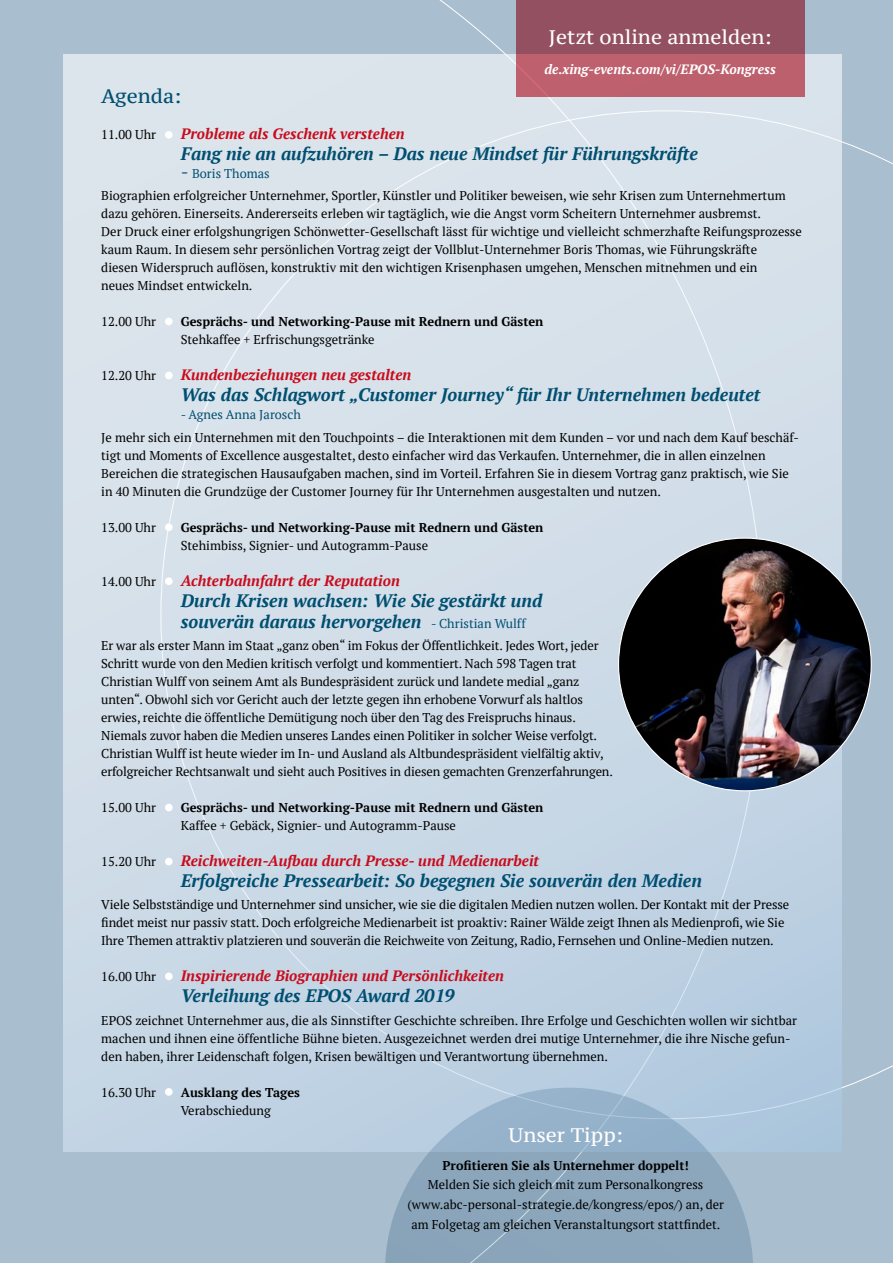
<style>
.page{position:relative;width:893px;height:1263px;background:#a9becf}
.page>*{position:absolute;margin:0;border:0;box-sizing:border-box;transform-origin:0 0}
.t1{font:19.5px "PT Serif Caption";color:#fff}
.t2{font:19.5px "PT Serif Caption";color:#004f71}
.t3{font:italic 700 18px/21px "PT Serif";color:#004f71}
.t4{font:italic 700 15px "PT Serif";color:#c90b1c}
.t5{font:italic 700 13.5px "PT Serif";color:#fff}
.t6{font:12.75px/18px "PT Serif";color:#000}
.t7{font:700 12.75px "PT Serif";color:#000}
.t8{font:12.75px "PT Serif";color:#004f71}
.s1{font-style:italic;font-size:18px;color:#004f71}
.s2{color:#004f71}
.s3{font-weight:400;font-style:normal;font-size:12.75px}
</style>
<div class="page">
<div style="left:64px;top:54px;width:778px;height:1098px;background:linear-gradient(to bottom,#e1e7ed,#bed1e3)"></div>
<img style="left:619px;top:538px;width:252px;height:253px;border-radius:126px">
<svg style="left:385px;top:1088px;width:368px;height:175px;background:#96b0c5"></svg>
<svg style="left:516px;top:0;width:288px;height:96px;background:#a55765"></svg>
<div style="left:165px;top:131px;width:8px;height:8px;background:#fff;border-radius:50%"></div>
<div style="left:165px;top:318px;width:8px;height:7px;background:#fff;border-radius:50%"></div>
<div style="left:165px;top:372px;width:8px;height:7px;background:#fff;border-radius:50%"></div>
<div style="left:165px;top:523px;width:8px;height:8px;background:#fff;border-radius:50%"></div>
<div style="left:165px;top:577px;width:8px;height:8px;background:#fff;border-radius:50%"></div>
<div style="left:165px;top:804px;width:8px;height:7px;background:#fff;border-radius:50%"></div>
<div style="left:165px;top:858px;width:8px;height:7px;background:#fff;border-radius:50%"></div>
<div style="left:165px;top:972px;width:8px;height:8px;background:#fff;border-radius:50%"></div>
<div style="left:165px;top:1088px;width:8px;height:8px;background:#fff;border-radius:50%"></div>
<h1 class="t1" style="left:549px;top:23px;width:224px">Jetzt online anmelden:</h1>
<p class="t5" style="left:545px;top:60px;width:233px">de.xing-events.com/vi/EPOS-Kongress</p>
<h1 class="t2" style="left:101px;top:83px;width:82px">Agenda:</h1>
<p class="t6" style="left:101px;top:125px;width:56px">11.00 Uhr</p>
<p class="t4" style="left:181px;top:124px;width:225px">Probleme als Geschenk verstehen</p>
<h2 class="t3" style="left:181px;top:143px;width:519px">Fang nie an aufzuhören – Das neue Mindset für Führungskräfte</h2>
<p class="t6" style="left:101px;top:162px;width:686px;line-height:22.2px;text-indent:80px"><span class="s1">-</span> <span class="s2">Boris Thomas<br></span>Biographien erfolgreicher Unternehmer, Sportler, Künstler und Politiker beweisen, wie sehr Krisen zum Unternehmertum</p>
<p class="t6" style="left:101px;top:205px;width:702px">dazu gehören. Einerseits. Andererseits erleben wir tagtäglich, wie die Angst vorm Scheitern Unternehmer ausbremst.<br>Der Druck einer erfolgshungrigen Schönwetter-Gesellschaft lässt für wichtige und vielleicht schmerzhafte Reifungsprozesse kaum Raum. In diesem sehr persönlichen Vortrag zeigt der Vollblut-Unternehmer Boris Thomas, wie Führungskräfte<br>diesen Widerspruch auflösen, konstruktiv mit den wichtigen Krisenphasen umgehen, Menschen mitnehmen und ein<br>neues Mindset entwickeln.</p>
<p class="t6" style="left:101px;top:313px;width:56px">12.00 Uhr</p>
<p class="t7" style="left:181px;top:313px;width:364px">Gesprächs- und Networking-Pause mit Rednern und Gästen</p>
<p class="t6" style="left:181px;top:331px;width:195px">Stehkaffee + Erfrischungsgetränke</p>
<p class="t6" style="left:101px;top:367px;width:56px">12.20 Uhr</p>
<p class="t4" style="left:181px;top:365px;width:232px">Kundenbeziehungen neu gestalten</p>
<h2 class="t3" style="left:181px;top:384px;width:581px">Was das Schlagwort „Customer Journey“ für Ihr Unternehmen bedeutet</h2>
<p class="t8" style="left:181px;top:406px;width:122px">- Agnes Anna Jarosch</p>
<p class="t6" style="left:101px;top:428px;width:699px">Je mehr sich ein Unternehmen mit den Touchpoints – die Interaktionen mit dem Kunden – vor und nach dem Kauf beschäf&shy;tigt und Moments of Excellence ausgestaltet, desto einfacher wird das Verkaufen. Unternehmer, die in allen einzelnen Bereichen die strategischen Hausaufgaben machen, sind im Vorteil. Erfahren Sie in diesem Vortrag ganz praktisch, wie Sie in 40 Minuten die Grundzüge der Customer Journey für Ihr Unternehmen ausgestalten und nutzen.</p>
<p class="t6" style="left:101px;top:518px;width:56px">13.00 Uhr</p>
<p class="t7" style="left:181px;top:518px;width:364px">Gesprächs- und Networking-Pause mit Rednern und Gästen</p>
<p class="t6" style="left:181px;top:536px;width:249px">Stehimbiss, Signier- und Autogramm-Pause</p>
<p class="t6" style="left:101px;top:572px;width:56px">14.00 Uhr</p>
<p class="t4" style="left:181px;top:570px;width:221px">Achterbahnfahrt der Reputation</p>
<h2 class="t3" style="left:181px;top:589px;width:363px">Durch Krisen wachsen: Wie Sie gestärkt und souverän daraus hervorgehen <span class="s3">- Christian Wulff</span></h2>
<p class="t6" style="left:101px;top:636px;width:513px">Er war als erster Mann im Staat „ganz oben“ im Fokus der Öffentlichkeit. Jedes Wort, jeder Schritt wurde von den Medien kritisch verfolgt und kommentiert. Nach 598 Tagen trat Christian Wulff von seinem Amt als Bundespräsident zurück und landete medial „ganz unten“. Obwohl sich vor Gericht auch der letzte gegen ihn erhobene Vorwurf als haltlos erwies, reichte die öffentliche Demütigung noch über den Tag des Freispruchs hinaus.<br>Niemals zuvor haben die Medien unseres Landes einen Politiker in solcher Weise verfolgt.<br>Christian Wulff ist heute wieder im In- und Ausland als Altbundespräsident vielfältig aktiv, erfolgreicher Rechtsanwalt und sieht auch Positives in diesen gemachten Grenzerfahrungen.</p>
<p class="t6" style="left:101px;top:798px;width:56px">15.00 Uhr</p>
<p class="t7" style="left:181px;top:799px;width:364px">Gesprächs- und Networking-Pause mit Rednern und Gästen</p>
<p class="t6" style="left:181px;top:816px;width:277px">Kaffee + Gebäck, Signier- und Autogramm-Pause</p>
<p class="t6" style="left:101px;top:852px;width:56px">15.20 Uhr</p>
<p class="t4" style="left:181px;top:850px;width:360px">Reichweiten-Aufbau durch Presse- und Medienarbeit</p>
<h2 class="t3" style="left:181px;top:870px;width:523px">Erfolgreiche Pressearbeit: So begegnen Sie souverän den Medien</h2>
<p class="t6" style="left:101px;top:895px;width:689px">Viele Selbstständige und Unternehmer sind unsicher, wie sie die digitalen Medien nutzen wollen. Der Kontakt mit der Presse findet meist nur passiv statt. Doch erfolgreiche Medienarbeit ist proaktiv: Rainer Wälde zeigt Ihnen als Medienprofi, wie Sie<br>Ihre Themen attraktiv platzieren und souverän die Reichweite von Zeitung, Radio, Fernsehen und Online-Medien nutzen.</p>
<p class="t6" style="left:101px;top:967px;width:56px">16.00 Uhr</p>
<p class="t4" style="left:181px;top:966px;width:325px">Inspirierende Biographien und Persönlichkeiten</p>
<h2 class="t3" style="left:181px;top:985px;width:276px">Verleihung des EPOS Award 2019</h2>
<p class="t6" style="left:101px;top:1011px;width:697px">EPOS zeichnet Unternehmer aus, die als Sinnstifter Geschichte schreiben. Ihre Erfolge und Geschichten wollen wir sichtbar machen und ihnen eine öffentliche Bühne bieten. Ausgezeichnet werden drei mutige Unternehmer, die ihre Nische gefun&shy;den haben, ihrer Leidenschaft folgen, Krisen bewältigen und Verantwortung übernehmen.</p>
<p class="t6" style="left:101px;top:1083px;width:56px">16.30 Uhr</p>
<p class="t7" style="left:181px;top:1083px;width:121px">Ausklang des Tages</p>
<p class="t6" style="left:181px;top:1101px;width:92px">Verabschiedung</p>
<h1 class="t1" style="left:508px;top:1122px;width:116px">Unser Tipp:</h1>
<p class="t7" style="left:443px;top:1157px;width:248px">Profitieren Sie als Unternehmer doppelt!</p>
<p class="t6" style="left:407px;top:1175px;width:318px;line-height:19.5px;text-align:center">Melden Sie sich gleich mit zum Personalkongress (www.abc-personal-strategie.de/kongress/epos/) an, der am Folgetag am gleichen Veranstaltungsort stattfindet.</p>
</div>
